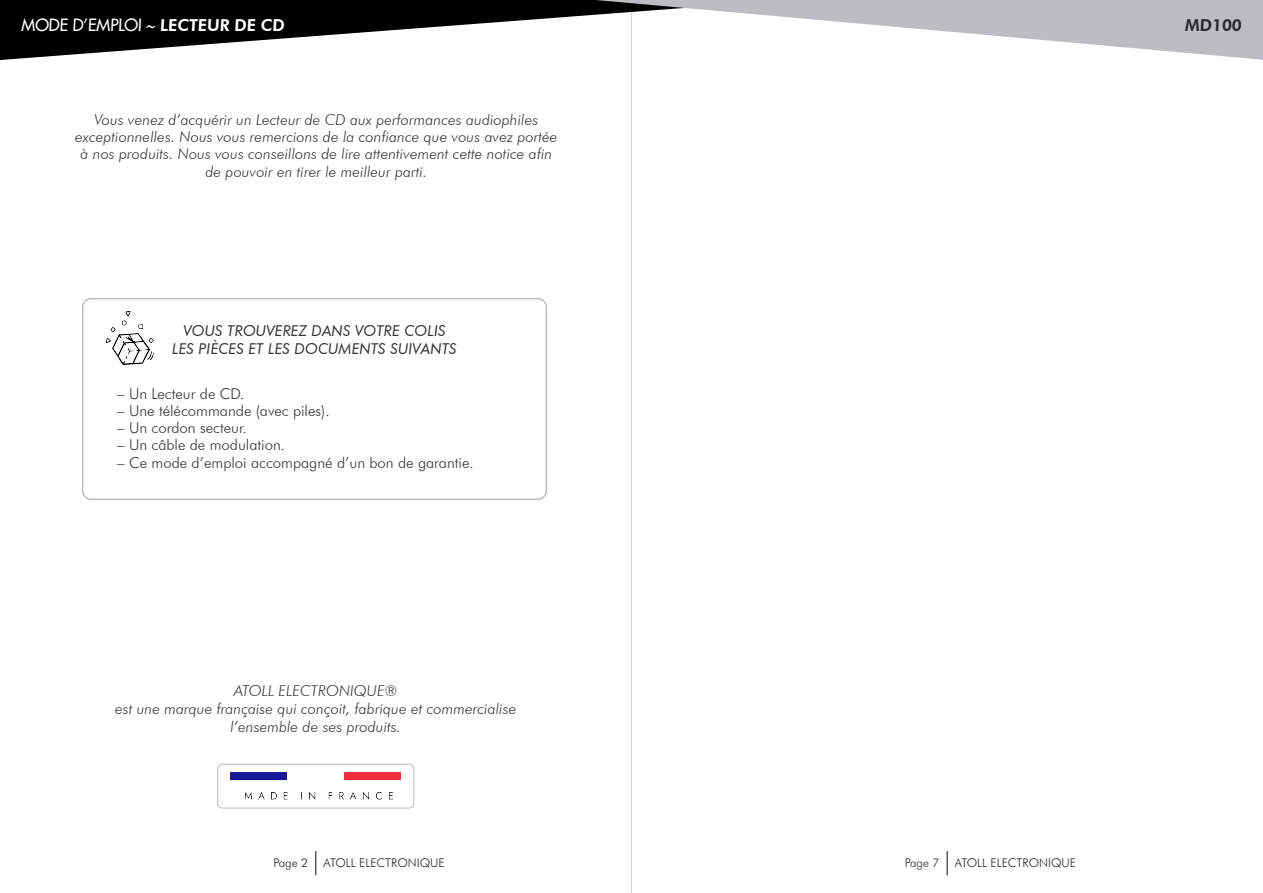
<style>
.page{position:relative;width:1263px;height:893px;background:#fff}
.page>*{position:absolute;margin:0;border:0;box-sizing:border-box;transform-origin:0 0}
.t1{font:16.5px "Futura LT";color:#fff}
.t2{font:800 16.5px "Futura BT";color:#2b272b}
.t3{font:italic 300 15px/17.2px "Futura BT";letter-spacing:.005em;color:#363539;text-align:center}
.t4{font:300 15px "Futura BT";color:#363539}
.t5{font:italic 15px "Futura BT";letter-spacing:.005em;color:#363539}
.t6{font:300 12px "Futura BT";color:#2b272b}
.s1{font-family:"Futura BT";font-weight:800}
</style>
<div class="page">
<hr style="left:631px;top:0;width:1px;height:893px;background:#d1d2d4">
<svg style="left:0;top:0;width:359px;height:60px;fill:#000001"></svg>
<svg style="left:359px;top:0;width:904px;height:60px"></svg>
<svg style="left:315px;top:851px;width:1px;height:24px"></svg>
<svg style="left:947px;top:851px;width:1px;height:24px"></svg>
<div style="left:82px;top:298px;width:465px;height:202px;border:2px solid #bcbdc0;border-radius:9px"></div>
<img style="left:107px;top:312px;width:47px;height:52px">
<img style="left:230px;top:773px;width:171px;height:26px">
<div style="left:217px;top:764px;width:197px;height:44px;border:1px solid #bcbdc0;border-radius:5px"></div>
<p class="t1" style="left:21px;top:14px;width:266px">MODE D’EMPLOI ~ <span class="s1">LECTEUR DE CD</span></p>
<p class="t2" style="left:1185px;top:15px;width:59px">MD100</p>
<p class="t3" style="left:75px;top:111px;width:484px">Vous venez d’acquérir un Lecteur de CD aux performances audiophiles exceptionnelles. Nous vous remercions de la confiance que vous avez portée à nos produits. Nous vous conseillons de lire attentivement cette notice afin de pouvoir en tirer le meilleur parti.</p>
<p class="t5" style="left:183px;top:321px;width:264px">VOUS TROUVEREZ DANS VOTRE COLIS</p>
<p class="t5" style="left:172px;top:339px;width:286px">LES PIÈCES ET LES DOCUMENTS SUIVANTS</p>
<p class="t4" style="left:117px;top:384px;width:129px">– Un Lecteur de CD.</p>
<p class="t4" style="left:117px;top:401px;width:214px">– Une télécommande (avec piles).</p>
<p class="t4" style="left:117px;top:419px;width:131px">– Un cordon secteur.</p>
<p class="t4" style="left:117px;top:436px;width:169px">– Un câble de modulation.</p>
<p class="t4" style="left:117px;top:453px;width:358px">– Ce mode d’emploi accompagné d’un bon de garantie.</p>
<p class="t3" style="left:234px;top:682px;width:165px">ATOLL ELECTRONIQUE®</p>
<p class="t3" style="left:115px;top:700px;width:403px">est une marque française qui conçoit, fabrique et commercialise</p>
<p class="t3" style="left:230px;top:718px;width:172px">l’ensemble de ses produits.</p>
<p class="t6" style="left:273px;top:855px;width:36px">Page 2</p>
<p class="t6" style="left:905px;top:855px;width:36px">Page 7</p>
<p class="t6" style="left:955px;top:855px;width:123px">ATOLL ELECTRONIQUE</p>
<p class="t6" style="left:323px;top:855px;width:123px">ATOLL ELECTRONIQUE</p>
</div>
